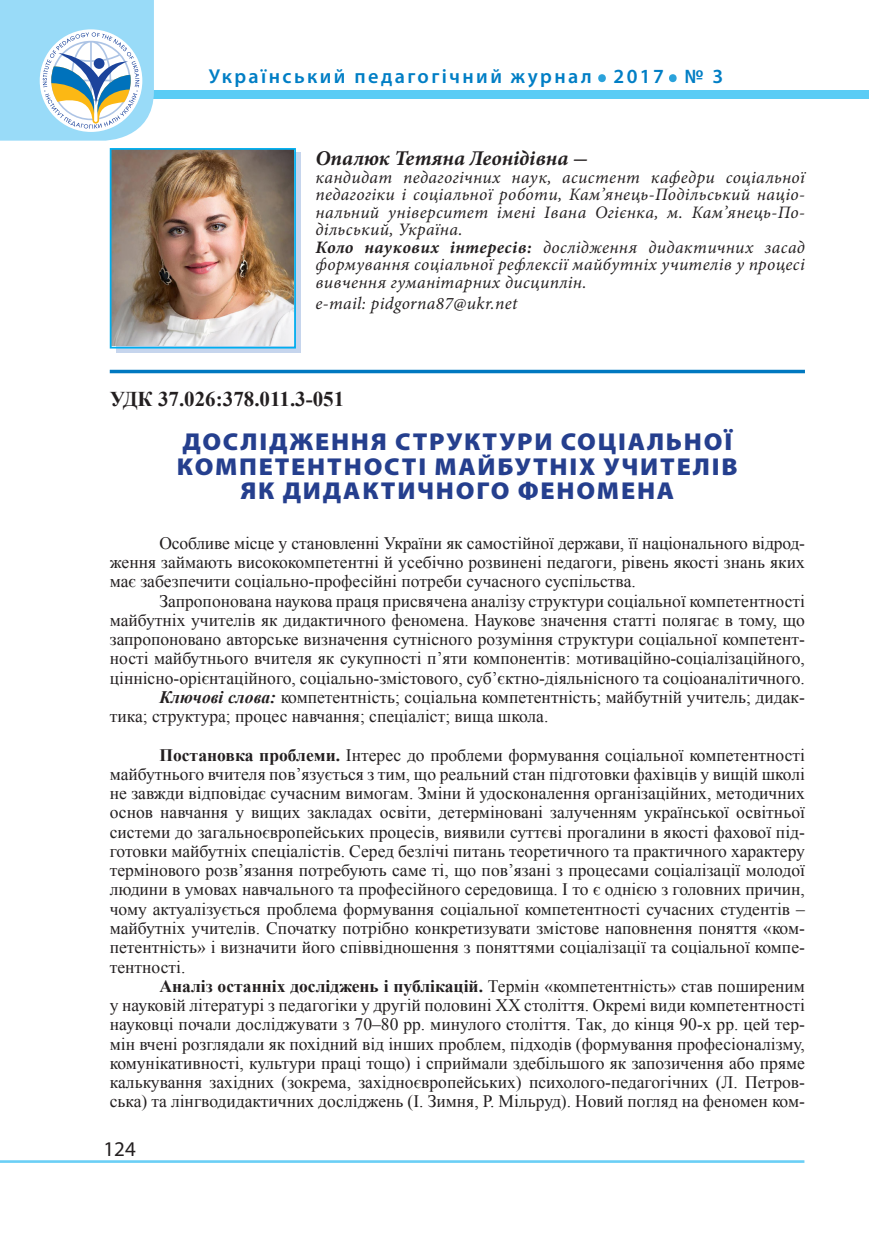
<style>
.page{position:relative;width:869px;height:1241px;background:#fff}
.page>*{position:absolute;margin:0;border:0;box-sizing:border-box;transform-origin:0 0}
.t1{font:600 50.4px "Myriad Pro";color:#2aa2db}
.t2{font:900 24.5px/24.5px "Myriad Pro";letter-spacing:.07em;color:#253f8e;scale:1.05 1}
.t3{font:700 21px "Times New Roman";color:#231f20}
.t4{font:italic 700 21px "Minion Pro";color:#231f20}
.t5{font:21px "Myriad Pro";color:#231f20}
.t6{font:600 20.12px "Myriad Pro";letter-spacing:.12em;color:#007ec5}
.t7{font:17.5px/19.2px "Times New Roman";color:#231f20;text-align:justify}
.t8{font:italic 17.5px/17.5px "Minion Pro";letter-spacing:.02em;color:#231f20;text-align:justify}
.s1{font-weight:700}
.s2{font-weight:700;font-style:italic}
</style>
<div class="page">
<hr style="left:0;top:1159px;width:804px;height:3px;background:#6bcff6">
<div style="left:0;top:90px;width:868px;height:8px;background:#5accf5"></div>
<svg style="left:0;top:0;width:154px;height:141px"></svg>
<hr style="left:110px;top:370px;width:694px;height:3px;background:#0078c0">
<svg style="left:116px;top:152px;width:184px;height:200px;background:#b9d2ed"></svg>
<img style="left:113px;top:151px;width:180px;height:194px">
<div style="left:110px;top:148px;width:186px;height:200px;border:2px solid #00aeef"></div>
<p class="t6" style="left:208px;top:64px;width:384px">Український педагогічний журнал</p>
<h1 class="t1" style="left:595px;top:33px;width:13px">.</h1>
<p class="t6" style="left:613px;top:64px;width:52px">2017</p>
<h1 class="t1" style="left:666px;top:33px;width:13px">.</h1>
<p class="t6" style="left:684px;top:64px;width:40px">№ 3</p>
<p class="t4" style="left:315px;top:143px;width:274px">Опалюк Тетяна Леонідівна -</p>
<p class="t8" style="left:315px;top:168px;width:491px">кандидат педагогічних наук, асистент кафедри соціальної педагогіки і соціальної роботи, Кам’янець-Подільський націо&shy;нальний університет імені Івана Огієнка, м. Кам’янець-По&shy;дільський, Україна.</p>
<p class="t8" style="left:315px;top:238px;width:491px"><span class="s1">Коло наукових інтересів:</span> дослідження дидактичних засад формування соціальної рефлексії майбутніх учителів у процесі вивчення гуманітарних дисциплін.</p>
<p class="t8" style="left:315px;top:295px;width:203px">e-mail: pidgorna87@ukr.net</p>
<p class="t3" style="left:110px;top:385px;width:236px">УДК 37.026:378.011.3-051</p>
<p class="t2" style="left:177px;top:428px;width:535px">ДОСЛІДЖЕННЯ СТРУКТУРИ СОЦІАЛЬНОЇ<br>КОМПЕТЕНТНОСТІ МАЙБУТНІХ УЧИТЕЛІВ</p>
<p class="t2" style="left:240px;top:477px;width:414px">ЯК ДИДАКТИЧНОГО ФЕНОМЕНА</p>
<p class="t7" style="left:110px;top:533px;width:696px;text-indent:50px">Особливе місце у становленні України як самостійної держави, її національного відрод&shy;ження займають висококомпетентні й усебічно розвинені педагоги, рівень якості знань яких має забезпечити соціально-професійні потреби сучасного суспільства.</p>
<p class="t7" style="left:110px;top:590px;width:696px;text-indent:50px">Запропонована наукова праця присвячена аналізу структури соціальної компетентності майбутніх учителів як дидактичного феномена. Наукове значення статті полягає в тому, що запропоновано авторське визначення сутнісного розуміння структури соціальної компетент&shy;ності майбутнього вчителя як сукупності п’яти компонентів: мотиваційно-соціалізаційного, ціннісно-орієнтаційного, соціально-змістового, суб’єктно-діяльнісного та соціоаналітичного.</p>
<p class="t7" style="left:110px;top:687px;width:696px;text-indent:50px"><span class="s2">Ключові слова:</span> компетентність; соціальна компетентність; майбутній учитель; дидак&shy;тика; структура; процес навчання; спеціаліст; вища школа.</p>
<p class="t7" style="left:110px;top:744px;width:696px;text-indent:50px"><span class="s1">Постановка проблеми.</span> Інтерес до проблеми формування соціальної компетентності майбутнього вчителя пов’язується з тим, що реальний стан підготовки фахівців у вищій школі не завжди відповідає сучасним вимогам. Зміни й удосконалення організаційних, методичних основ навчання у вищих закладах освіти, детерміновані залученням української освітньої системи до загальноєвропейських процесів, виявили суттєві прогалини в якості фахової під&shy;готовки майбутніх спеціалістів. Серед безлічі питань теоретичного та практичного характеру термінового розв’язання потребують саме ті, що пов’язані з процесами соціалізації молодої людини в умовах навчального та професійного середовища. І то є однією з головних причин, чому актуалізується проблема формування соціальної компетентності сучасних студентів – майбутніх учителів. Спочатку потрібно конкретизувати змістове наповнення поняття «ком&shy;петентність» і визначити його співвідношення з поняттями соціалізації та соціальної компе&shy;тентності.</p>
<p class="t7" style="left:110px;top:975px;width:696px;text-indent:50px"><span class="s1">Аналіз останніх досліджень і публікацій.</span> Термін «компетентність» став поширеним у науковій літературі з педагогіки у другій половині ХХ століття. Окремі види компетентності науковці почали досліджувати з 70–80 рр. минулого століття. Так, до кінця 90-х рр. цей тер&shy;мін вчені розглядали як похідний від інших проблем, підходів (формування професіоналізму, комунікативності, культури праці тощо) і сприймали здебільшого як запозичення або пряме калькування західних (зокрема, західноєвропейських) психолого-педагогічних (Л. Петров&shy;ська) та лінгводидактичних досліджень (І. Зимня, Р. Мільруд). Новий погляд на феномен ком-</p>
<p class="t5" style="left:103px;top:1135px;width:34px">124</p>
</div>
